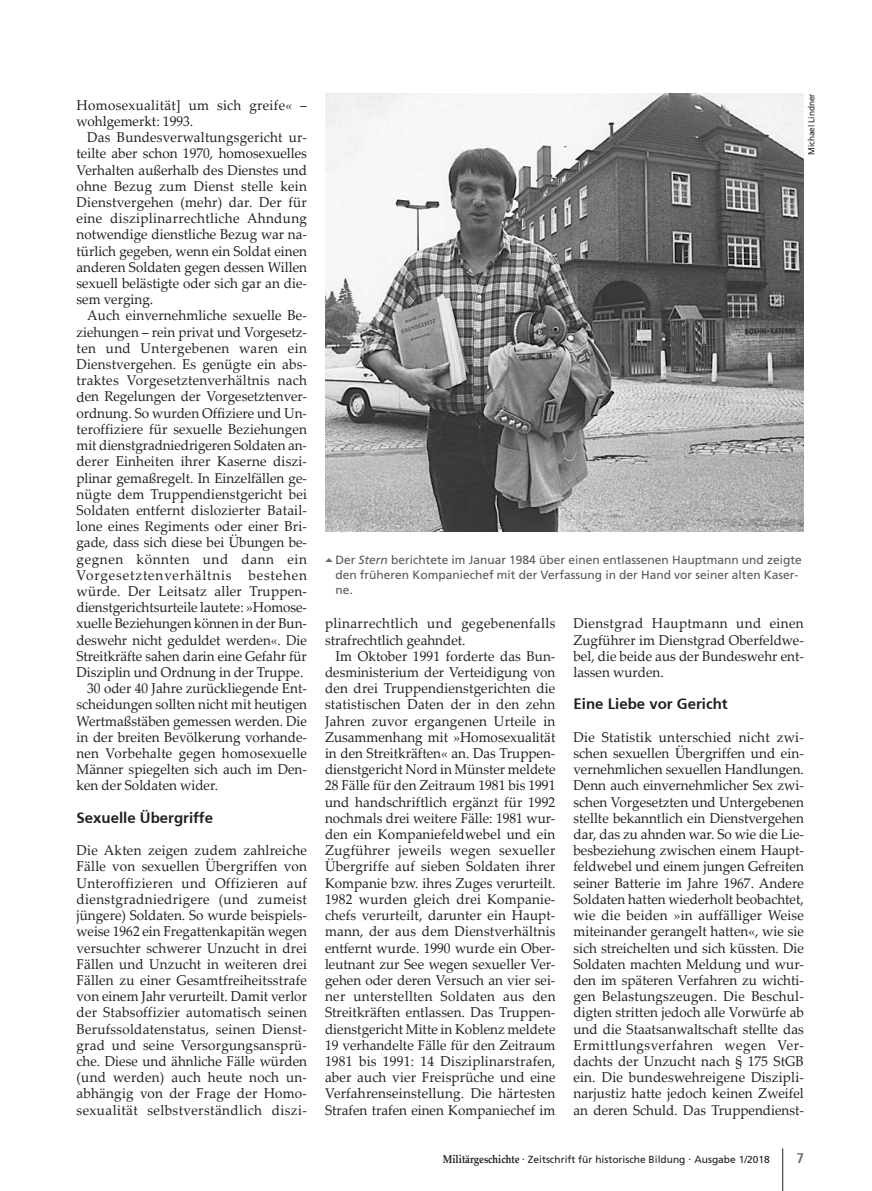
<style>
.page{position:relative;width:872px;height:1191px;background:#fff}
.page>*{position:absolute;margin:0;border:0;box-sizing:border-box;transform-origin:0 0}
.t1{font:700 15px "Frutiger";color:#231f20}
.t2{font:14.1px/16.2px "Palatino Linotype";color:#231f20;text-align:justify;scale:.95 1}
.t3{font:14.1px/16.2px "Palatino Linotype";letter-spacing:.03em;color:#231f20;scale:.95 1}
.t4{font:14.1px "Palatino Linotype";letter-spacing:.02em;color:#231f20;scale:.95 1}
.t5{font:14.1px/16.2px "Palatino Linotype";letter-spacing:.025em;color:#231f20;scale:.95 1}
.t6{font:14.1px "Palatino Linotype";letter-spacing:.065em;color:#231f20;scale:.95 1}
.t7{font:14.1px "Palatino Linotype";letter-spacing:.045em;color:#231f20;scale:.95 1}
.t8{font:700 14.1px "Frutiger";color:#6c6d70;scale:.91 1}
.t9{font:12px/15px "Frutiger LT Std";color:#57585a}
.t10{font:10.2px "Frutiger";color:#231f20}
.t11{font:8.7px "Frutiger LT Std";letter-spacing:-.005em;color:#231f20;scale:.95 1}
.s1{font-style:italic}
.s2{font-family:"Palatino Linotype";font-weight:700;font-size:11.4px}
.s3{font-size:12px}
</style>
<div class="page">
<img style="left:325px;top:94px;width:479px;height:437px">
<hr style="left:782px;top:1148px;width:1px;height:43px;background:#231f20">
<p class="t5" style="left:77px;top:96px;width:244px">Homosexualität] um sich greife« – wohlgemerkt: 1993.</p>
<p class="t2" style="left:77px;top:129px;width:244px;text-indent:11px">Das Bundesverwaltungsgericht ur&shy;teilte aber schon 1970, homosexuelles Verhalten außerhalb des Dienstes und ohne Bezug zum Dienst stelle kein Dienstvergehen (mehr) dar. Der für eine disziplinarrechtliche Ahndung notwendige dienstliche Bezug war na&shy;türlich gegeben, wenn ein Soldat einen anderen Soldaten gegen dessen Willen sexuell belästigte oder sich gar an die&shy;sem verging.</p>
<p class="t2" style="left:87px;top:307px;width:233px">Auch einvernehmliche sexuelle Be-</p>
<p class="t2" style="left:77px;top:323px;width:244px">ziehungen – rein privat und Vorgesetz-</p>
<p class="t3" style="left:77px;top:339px;width:244px">ten und Untergebenen waren ein</p>
<p class="t2" style="left:77px;top:356px;width:244px">Dienstvergehen. Es genügte ein abs-</p>
<p class="t4" style="left:77px;top:370px;width:244px">traktes Vorgesetztenverhältnis nach</p>
<p class="t2" style="left:77px;top:388px;width:244px">den Regelungen der Vorgesetztenver-</p>
<p class="t2" style="left:77px;top:404px;width:244px">ordnung. So wurden Offiziere und Un-</p>
<p class="t2" style="left:77px;top:420px;width:244px">teroffiziere für sexuelle Beziehungen</p>
<p class="t2" style="left:77px;top:437px;width:244px">mit dienstgradniedrigeren Soldaten an-</p>
<p class="t2" style="left:77px;top:453px;width:244px">derer Einheiten ihrer Kaserne diszi-</p>
<p class="t2" style="left:77px;top:469px;width:244px">plinar gemaßregelt. In Einzelfällen ge-</p>
<p class="t2" style="left:77px;top:485px;width:244px">nügte dem Truppendienstgericht bei</p>
<p class="t2" style="left:77px;top:501px;width:244px">Soldaten entfernt dislozierter Batail-</p>
<p class="t2" style="left:77px;top:518px;width:244px">lone eines Regiments oder einer Bri-</p>
<p class="t2" style="left:77px;top:534px;width:244px">gade, dass sich diese bei Übungen be-</p>
<p class="t7" style="left:77px;top:549px;width:244px">gegnen könnten und dann ein</p>
<p class="t6" style="left:77px;top:565px;width:244px">Vorgesetztenverhältnis bestehen</p>
<p class="t4" style="left:77px;top:581px;width:244px">würde. Der Leitsatz aller Truppen-</p>
<p class="t2" style="left:77px;top:599px;width:244px">dienstgerichtsurteile lautete: »Homose-</p>
<p class="t2" style="left:77px;top:615px;width:244px">xuelle Beziehungen können in der Bun-</p>
<p class="t2" style="left:77px;top:631px;width:244px">deswehr nicht geduldet werden«. Die</p>
<p class="t2" style="left:77px;top:647px;width:244px">Streitkräfte sahen darin eine Gefahr für</p>
<p class="t2" style="left:77px;top:663px;width:240px">Disziplin und Ordnung in der Truppe.</p>
<p class="t2" style="left:87px;top:680px;width:233px">30 oder 40 Jahre zurückliegende Ent-</p>
<p class="t2" style="left:77px;top:696px;width:244px">scheidungen sollten nicht mit heutigen</p>
<p class="t2" style="left:77px;top:712px;width:244px">Wertmaßstäben gemessen werden. Die</p>
<p class="t2" style="left:77px;top:728px;width:244px">in der breiten Bevölkerung vorhande-</p>
<p class="t2" style="left:77px;top:744px;width:244px">nen Vorbehalte gegen homosexuelle</p>
<p class="t2" style="left:77px;top:761px;width:244px">Männer spiegelten sich auch im Den-</p>
<p class="t2" style="left:77px;top:777px;width:150px">ken der Soldaten wider.</p>
<p class="t1" style="left:77px;top:809px;width:138px">Sexuelle Übergriffe</p>
<p class="t2" style="left:77px;top:841px;width:244px">Die Akten zeigen zudem zahlreiche Fälle von sexuellen Übergriffen von Unteroffizieren und Offizieren auf dienstgradniedrigere (und zumeist jüngere) Soldaten. So wurde beispiels&shy;weise 1962 ein Fregattenkapitän wegen versuchter schwerer Unzucht in drei Fällen und Unzucht in weiteren drei Fällen zu einer Gesamtfreiheitsstrafe von einem Jahr verurteilt. Damit verlor der Stabsoffizier automatisch seinen Berufssoldatenstatus, seinen Dienst&shy;grad und seine Versorgungsansprü&shy;che. Diese und ähnliche Fälle würden (und werden) auch heute noch un&shy;abhängig von der Frage der Homo&shy;sexualität selbstverständlich diszi-</p>
<p class="t11" style="left:806px;top:155px;width:66px;rotate:-90deg">Michael Lindner</p>
<p class="t9" style="left:335px;top:552px;width:468px">Der <span class="s1">Stern</span> berichtete im Januar 1984 über einen entlassenen Hauptmann und zeigte den früheren Kompaniechef mit der Verfassung in der Hand vor seiner alten Kaser&shy;ne.</p>
<p class="t3" style="left:325px;top:615px;width:244px">plinarrechtlich und gegebenenfalls strafrechtlich geahndet.</p>
<p class="t2" style="left:325px;top:647px;width:244px;text-indent:11px">Im Oktober 1991 forderte das Bun&shy;desministerium der Verteidigung von den drei Truppendienstgerichten die statistischen Daten der in den zehn Jahren zuvor ergangenen Urteile in Zusammenhang mit »Homosexualität in den Streitkräften« an. Das Truppen&shy;dienstgericht Nord in Münster meldete 28 Fälle für den Zeitraum 1981 bis 1991 und handschriftlich ergänzt für 1992 nochmals drei weitere Fälle: 1981 wur&shy;den ein Kompaniefeldwebel und ein Zugführer jeweils wegen sexueller Übergriffe auf sieben Soldaten ihrer Kompanie bzw. ihres Zuges verurteilt.<br>1982 wurden gleich drei Kompanie&shy;chefs verurteilt, darunter ein Haupt&shy;mann, der aus dem Dienstverhältnis entfernt wurde. 1990 wurde ein Ober&shy;leutnant zur See wegen sexueller Ver&shy;gehen oder deren Versuch an vier sei&shy;ner unterstellten Soldaten aus den Streitkräften entlassen. Das Truppen&shy;dienstgericht Mitte in Koblenz meldete 19 verhandelte Fälle für den Zeitraum 1981 bis 1991: 14 Disziplinarstrafen, aber auch vier Freisprüche und eine Verfahrenseinstellung. Die härtesten Strafen trafen einen Kompaniechef im</p>
<p class="t2" style="left:573px;top:615px;width:244px">Dienstgrad Hauptmann und einen Zugführer im Dienstgrad Oberfeldwe&shy;bel, die beide aus der Bundeswehr ent&shy;lassen wurden.</p>
<p class="t1" style="left:573px;top:695px;width:156px">Eine Liebe vor Gericht</p>
<p class="t2" style="left:573px;top:728px;width:244px">Die Statistik unterschied nicht zwi&shy;schen sexuellen Übergriffen und ein&shy;vernehmlichen sexuellen Handlungen.<br>Denn auch einvernehmlicher Sex zwi&shy;schen Vorgesetzten und Untergebenen stellte bekanntlich ein Dienstvergehen dar, das zu ahnden war. So wie die Lie&shy;besbeziehung zwischen einem Haupt&shy;feldwebel und einem jungen Gefreiten seiner Batterie im Jahre 1967. Andere Soldaten hatten wiederholt beobachtet, wie die beiden »in auffälliger Weise miteinander gerangelt hatten«, wie sie sich streichelten und sich küssten. Die Soldaten machten Meldung und wur&shy;den im späteren Verfahren zu wichti&shy;gen Belastungszeugen. Die Beschul&shy;digten stritten jedoch alle Vorwürfe ab und die Staatsanwaltschaft stellte das Ermittlungsverfahren wegen Ver&shy;dachts der Unzucht nach § 175 StGB ein. Die bundeswehreigene Diszipli&shy;narjustiz hatte jedoch keinen Zweifel an deren Schuld. Das Truppendienst-</p>
<p class="t10" style="left:443px;top:1153px;width:329px"><span class="s2">Militärgeschichte</span> <span class="s3">·</span> Zeitschrift für historische Bildung <span class="s3">·</span> Ausgabe 1/2018</p>
<p class="t8" style="left:796px;top:1150px;width:9px">7</p>
</div>
